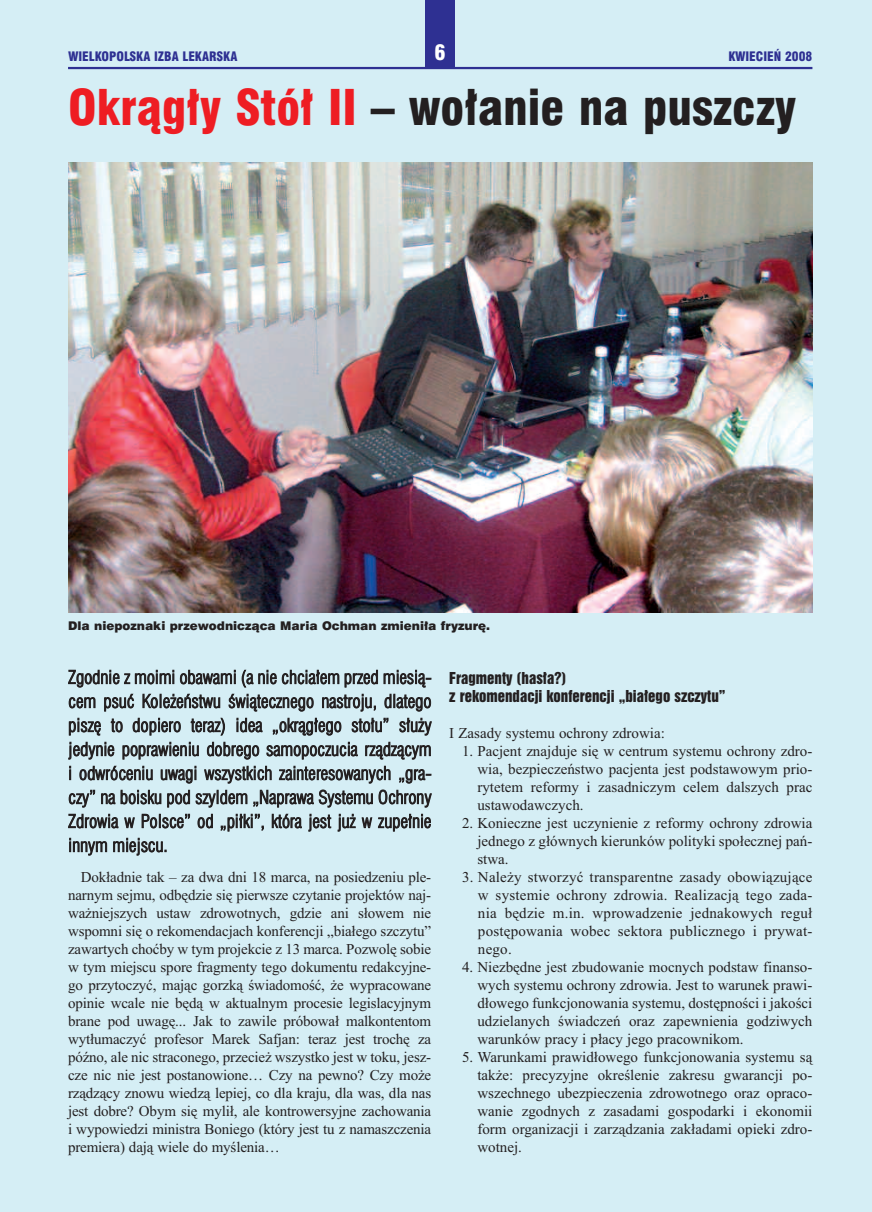
<style>
.page{position:relative;width:872px;height:1212px;background:#d5eef5}
.page>*{position:absolute;margin:0;border:0;box-sizing:border-box;transform-origin:0 0}
.t1{font:48px "Swis 721 Blk Cn EU";color:#231f20}
.t2{font:21px "Swis 721 Blk Cn EU";color:#fff}
.t3{font:18px/24px "Swis 721 Lt Cn EU";color:#231f20;text-align:justify}
.t4{font:15px/18px "Times New Roman";color:#231f20;text-align:justify}
.t5{font:15px/18px "Swis 921 EU";color:#231f20}
.t6{font:12.75px "Swis 721 Blk Cn EU";color:#2e3092}
.t7{font:12px "Swis 721 Blk EU";color:#231f20}
.s1{color:#ee1d23}
</style>
<div class="page">
<hr style="left:68px;top:67px;width:744px;height:2px;background:#2e3092">
<div style="left:425px;top:0;width:30px;height:68px;background:#2e3092"></div>
<img style="left:68px;top:162px;width:744px;height:450px">
<p class="t6" style="left:68px;top:48px;width:171px">WIELKOPOLSKA IZBA LEKARSKA</p>
<h2 class="t2" style="left:434px;top:40px;width:13px">6</h2>
<p class="t6" style="left:728px;top:48px;width:85px">KWIECIEŃ 2008</p>
<h1 class="t1" style="left:68px;top:78px;width:729px"><span class="s1">Okrągły Stół II</span> – wołanie na puszczy</h1>
<p class="t7" style="left:68px;top:618px;width:423px">Dla niepoznaki przewodnicząca Maria Ochman zmieniła fryzurę.</p>
<p class="t3" style="left:68px;top:665px;width:365px">Zgodnie z moimi obawami (a nie chciałem przed miesią&shy;cem psuć Koleżeństwu świątecznego nastroju, dlatego piszę to dopiero teraz) idea „okrągłego stołu” służy jedynie poprawieniu dobrego samopoczucia rządzącym i odwróceniu uwagi wszystkich zainteresowanych „gra&shy;czy” na boisku pod szyldem „Naprawa Systemu Ochrony Zdrowia w Polsce” od „piłki”, która jest już w zupełnie innym miejscu.</p>
<p class="t4" style="left:68px;top:868px;width:365px;text-indent:13px">Dokładnie tak – za dwa dni 18 marca, na posiedzeniu ple&shy;narnym sejmu, odbędzie się pierwsze czytanie projektów naj&shy;ważniejszych ustaw zdrowotnych, gdzie ani słowem nie wspomni się o rekomendacjach konferencji „białego szczytu” zawartych choćby w tym projekcie z 13 marca. Pozwolę sobie w tym miejscu spore fragmenty tego dokumentu redakcyjne&shy;go przytoczyć, mając gorzką świadomość, że wypracowane opinie wcale nie będą w aktualnym procesie legislacyjnym brane pod uwagę... Jak to zawile próbował malkontentom wytłumaczyć profesor Marek Safjan: teraz jest trochę za późno, ale nic straconego, przecież wszystko jest w toku, jesz&shy;cze nic nie jest postanowione… Czy na pewno? Czy może rządzący znowu wiedzą lepiej, co dla kraju, dla was, dla nas jest dobre? Obym się mylił, ale kontrowersyjne zachowania i wypowiedzi ministra Boniego (który jest tu z namaszczenia premiera) dają wiele do myślenia…</p>
<p class="t5" style="left:449px;top:669px;width:278px">Fragmenty (hasła?)<br>z rekomendacji konferencji „białego szczytu”</p>
<p class="t4" style="left:449px;top:724px;width:217px">I Zasady systemu ochrony zdrowia:</p>
<p class="t4" style="left:477px;top:742px;width:336px;text-indent:-15px">1. Pacjent znajduje się w centrum systemu ochrony zdro&shy;wia, bezpieczeństwo pacjenta jest podstawowym prio&shy;rytetem reformy i zasadniczym celem dalszych prac ustawodawczych.</p>
<p class="t4" style="left:477px;top:814px;width:336px;text-indent:-15px">2. Konieczne jest uczynienie z reformy ochrony zdrowia jednego z głównych kierunków polityki społecznej pań&shy;stwa.</p>
<p class="t4" style="left:478px;top:868px;width:336px;text-indent:-16px">3. Należy stworzyć transparentne zasady obowiązujące w systemie ochrony zdrowia. Realizacją tego zada&shy;nia będzie m.in. wprowadzenie jednakowych reguł postępowania wobec sektora publicznego i prywat&shy;nego.</p>
<p class="t4" style="left:477px;top:958px;width:336px;text-indent:-15px">4. Niezbędne jest zbudowanie mocnych podstaw finanso&shy;wych systemu ochrony zdrowia. Jest to warunek prawi&shy;dłowego funkcjonowania systemu, dostępności i jakości udzielanych świadczeń oraz zapewnienia godziwych warunków pracy i płacy jego pracownikom.</p>
<p class="t4" style="left:477px;top:1048px;width:336px;text-indent:-15px">5. Warunkami prawidłowego funkcjonowania systemu są także: precyzyjne określenie zakresu gwarancji po&shy;wszechnego ubezpieczenia zdrowotnego oraz opraco&shy;wanie zgodnych z zasadami gospodarki i ekonomii form organizacji i zarządzania zakładami opieki zdro&shy;wotnej.</p>
</div>
